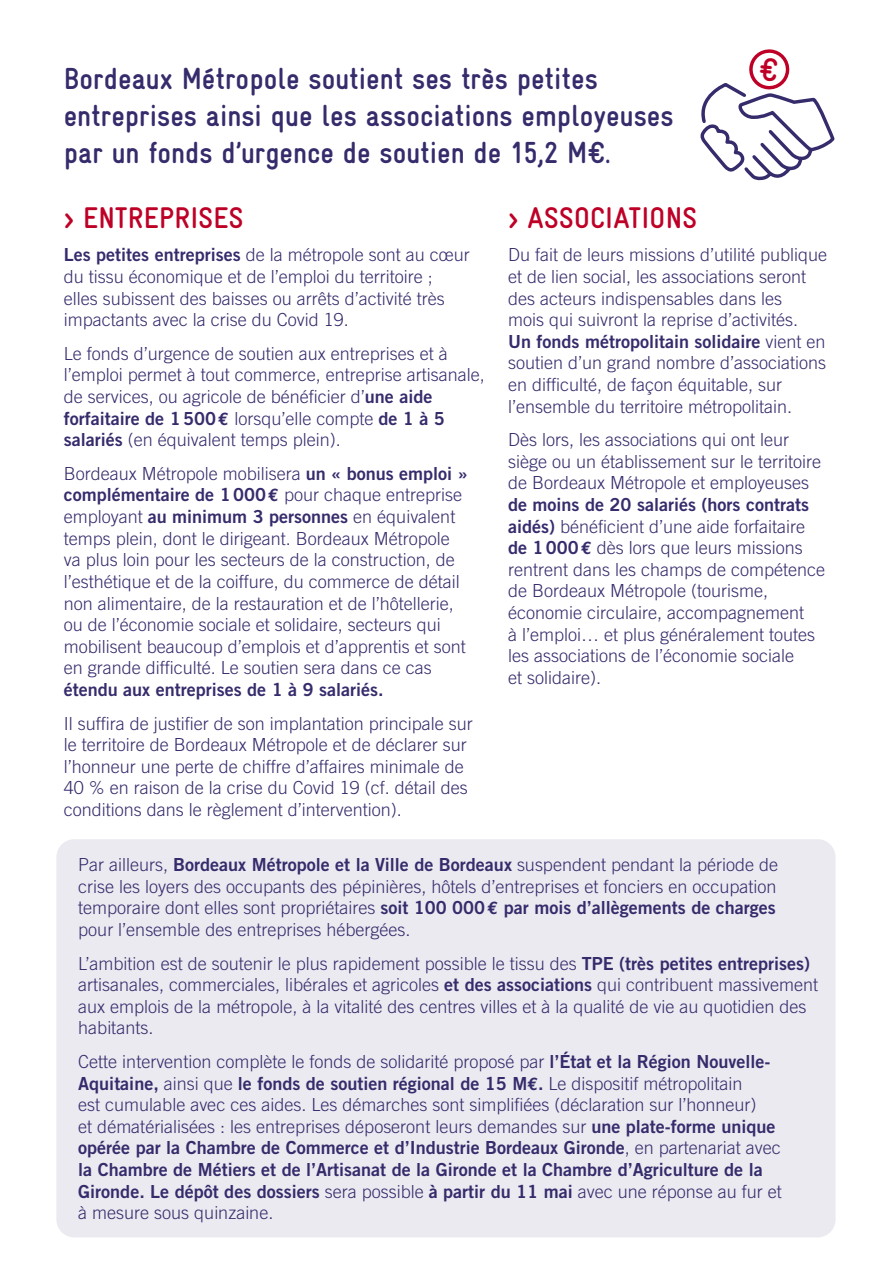
<style>
.page{position:relative;width:893px;height:1263px;background:#fff}
.page>*{position:absolute;margin:0;border:0;box-sizing:border-box;transform-origin:0 0}
.t1{font:700 30.6px/36.6px "Gravur Condensed Pro";color:#352c6c}
.t2{font:700 30px "Gravur Condensed Pro";letter-spacing:.01em;color:#be0027}
.t3{font:300 18px/21.6px "Trade Gothic";color:#352c6c}
.t4{font:18px/21.6px "Trade Gothic Bold Two";color:#352c6c}
.s1{font-family:"Trade Gothic";font-weight:300}
.s2{font-family:"Trade Gothic Bold Two";font-weight:400}
.s3{font-family:"Euro Mono";font-weight:700}
</style>
<div class="page">
<div style="left:56px;top:839px;width:780px;height:398px;background:#ebeaf0;border-radius:18px"></div>
<svg style="left:700px;top:49px;width:135px;height:132px"></svg>
<h1 class="t1" style="left:64px;top:61px;width:611px">Bordeaux Métropole soutient ses très petites entreprises ainsi que les associations employeuses par un fonds d’urgence de soutien de 15,2 M€.</h1>
<h2 class="t2" style="left:508px;top:201px;width:191px">&gt; ASSOCIATIONS</h2>
<p class="t3" style="left:508px;top:244px;width:321px">Du fait de leurs missions d’utilité publique et de lien social, les associations seront des acteurs indispensables dans les<br>mois qui suivront la reprise d’activités.</p>
<p class="t4" style="left:508px;top:330px;width:319px">Un fonds métropolitain solidaire <span class="s1">vient en</span></p>
<p class="t3" style="left:508px;top:352px;width:320px">soutien d’un grand nombre d’associations en difficulté, de façon équitable, sur l’ensemble du territoire métropolitain.</p>
<p class="t3" style="left:508px;top:429px;width:315px">Dès lors, les associations qui ont leur siège ou un établissement sur le territoire de Bordeaux Métropole et employeuses</p>
<p class="t4" style="left:508px;top:493px;width:302px">de moins de 20 salariés (hors contrats</p>
<p class="t3" style="left:508px;top:515px;width:319px"><span class="s2">aidés)</span> bénéficient d’une aide forfaitaire <span class="s2">de 1000</span> <span class="s3">€</span> dès lors que leurs missions rentrent dans les champs de compétence de Bordeaux Métropole (tourisme, économie circulaire, accompagnement<br>à l’emploi… et plus généralement toutes les associations de l’économie sociale<br>et solidaire).</p>
<h2 class="t2" style="left:64px;top:201px;width:181px">&gt; ENTREPRISES</h2>
<p class="t3" style="left:64px;top:244px;width:407px"><span class="s2">Les petites entreprises</span> de la métropole sont au cœur du tissu économique et de l’emploi du territoire ; elles subissent des baisses ou arrêts d’activité très impactants avec la crise du Covid 19.</p>
<p class="t3" style="left:64px;top:342px;width:422px">Le fonds d’urgence de soutien aux entreprises et à l’emploi permet à tout commerce, entreprise artisanale, de services, ou agricole de bénéficier d’<span class="s2">une aide</span></p>
<p class="t4" style="left:64px;top:407px;width:383px">forfaitaire de 1500 <span class="s3">€</span> <span class="s1">lorsqu’elle compte</span> de 1 à 5</p>
<p class="t3" style="left:64px;top:423px;width:406px;line-height:33.6px"><span class="s2">salariés</span> (en équivalent temps plein).<br>Bordeaux Métropole mobilisera <span class="s2">un « bonus emploi »</span></p>
<p class="t4" style="left:64px;top:484px;width:400px">complémentaire de 1000 <span class="s3">€</span> <span class="s1">pour chaque entreprise</span></p>
<p class="t3" style="left:64px;top:506px;width:404px">employant <span class="s2">au minimum 3 personnes</span> en équivalent temps plein, dont le dirigeant. Bordeaux Métropole va plus loin pour les secteurs de la construction, de l’esthétique et de la coiffure, du commerce de détail non alimentaire, de la restauration et de l’hôtellerie, ou de l’économie sociale et solidaire, secteurs qui mobilisent beaucoup d’emplois et d’apprentis et sont en grande difficulté. Le soutien sera dans ce cas</p>
<p class="t4" style="left:64px;top:678px;width:321px">étendu aux entreprises de 1 à 9 salariés.</p>
<p class="t3" style="left:64px;top:712px;width:411px">Il suffira de justifier de son implantation principale sur le territoire de Bordeaux Métropole et de déclarer sur l’honneur une perte de chiffre d’affaires minimale de 40 % en raison de la crise du Covid 19 (cf. détail des conditions dans le règlement d’intervention).</p>
<p class="t3" style="left:78px;top:854px;width:701px">Par ailleurs, <span class="s2">Bordeaux Métropole et la Ville de Bordeaux</span> suspendent pendant la période de crise les loyers des occupants des pépinières, hôtels d’entreprises et fonciers en occupation</p>
<p class="t4" style="left:78px;top:897px;width:699px"><span class="s1">temporaire dont elles sont propriétaires</span> soit 100 000<span class="s3">€</span> par mois d’allègements de charges</p>
<p class="t3" style="left:78px;top:912px;width:733px;line-height:33.6px">pour l’ensemble des entreprises hébergées.<br>L’ambition est de soutenir le plus rapidement possible le tissu des <span class="s2">TPE (très petites entreprises)</span></p>
<p class="t3" style="left:78px;top:974px;width:741px">artisanales, commerciales, libérales et agricoles <span class="s2">et des associations</span> qui contribuent massivement aux emplois de la métropole, à la vitalité des centres villes et à la qualité de vie au quotidien des habitants.</p>
<p class="t3" style="left:78px;top:1051px;width:694px">Cette intervention complète le fonds de solidarité proposé par <span class="s2">l’État et la Région Nouvelle-</span></p>
<p class="t4" style="left:78px;top:1072px;width:666px">Aquitaine, <span class="s1">ainsi que</span> le fonds de soutien régional de 15 M<span class="s3">€</span>. <span class="s1">Le dispositif métropolitain</span></p>
<p class="t3" style="left:78px;top:1094px;width:699px">est cumulable avec ces aides. Les démarches sont simplifiées (déclaration sur l’honneur)<br>et dématérialisées : les entreprises déposeront leurs demandes sur <span class="s2">une plate-forme unique</span></p>
<p class="t4" style="left:78px;top:1137px;width:705px">opérée par la Chambre de Commerce et d’Industrie Bordeaux Gironde<span class="s1">, en partenariat avec </span>la Chambre de Métiers et de l’Artisanat de la Gironde et la Chambre d’Agriculture de la<br>Gironde. Le dépôt des dossiers <span class="s1">sera possible</span> à partir du 11 mai <span class="s1">avec une réponse au fur et</span></p>
<p class="t3" style="left:78px;top:1202px;width:197px">à mesure sous quinzaine.</p>
</div>
